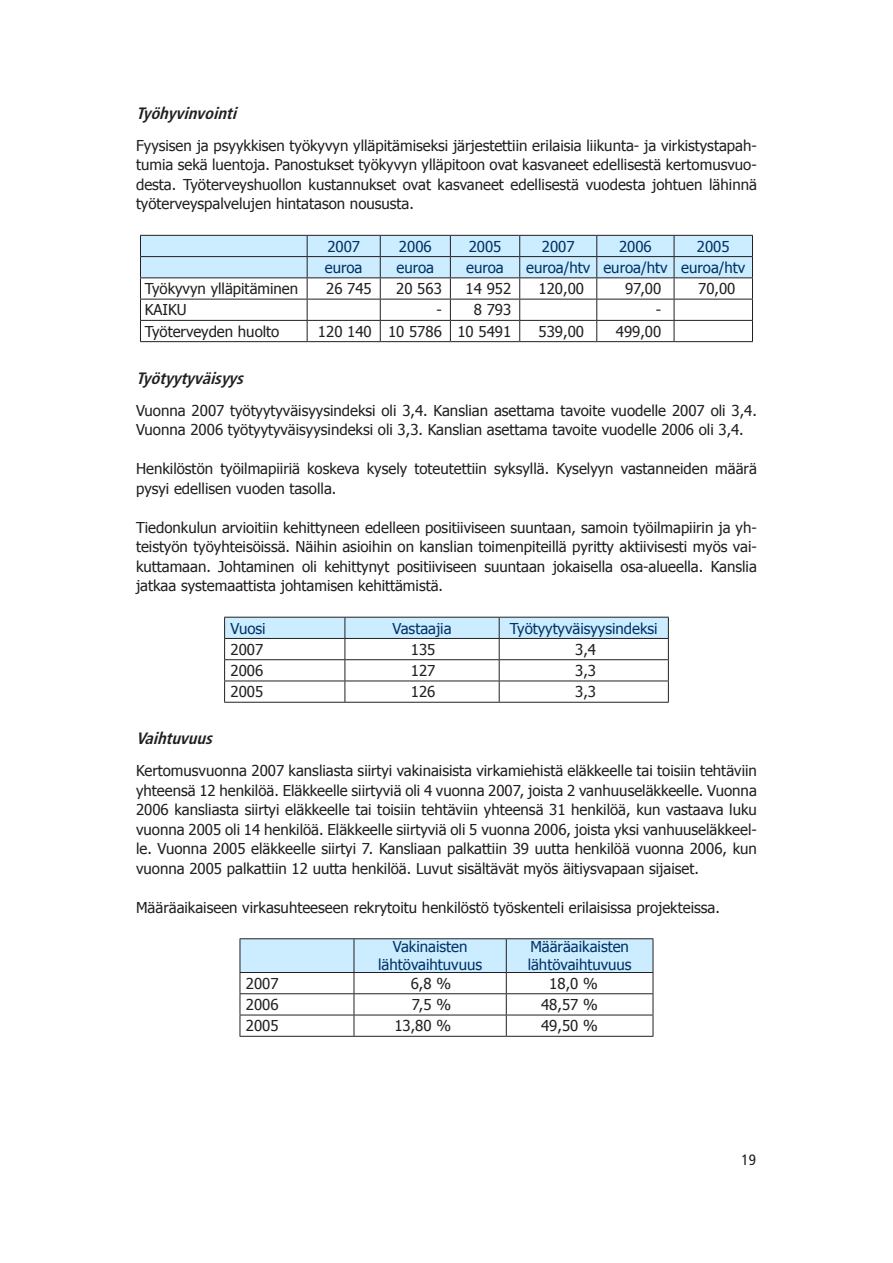
<style>
.page{position:relative;width:893px;height:1263px;background:#fff}
.page>*{position:absolute;margin:0;border:0;box-sizing:border-box;transform-origin:0 0}
.otsikko_lihav-Tahoma{font:italic 700 condensed 16.5px "Frutiger LT";color:#231f20}
.Normaali_leipis{font:15px/19.5px "Tahoma";color:#231f20;text-align:justify}
.Leipäteksti{font:15px "Tahoma";color:#231f20}
.Leipäteksti-2{font:15px "Tahoma";color:#036}
.Normaali{font:15px "Tahoma";color:#036}
.Normaali-2{font:15px "Tahoma";color:#231f20}
.t1{font:condensed 15px "Frutiger LT";color:#231f20}
</style>
<div class="page">
<svg style="left:140px;top:235px;width:613px;height:106px"></svg>
<hr style="left:140px;top:341px;width:167px;height:1px;background:#231f20">
<hr style="left:307px;top:341px;width:73px;height:1px;background:#231f20">
<hr style="left:380px;top:341px;width:70px;height:1px;background:#231f20">
<hr style="left:450px;top:341px;width:70px;height:1px;background:#231f20">
<hr style="left:520px;top:341px;width:77px;height:1px;background:#231f20">
<hr style="left:597px;top:341px;width:77px;height:1px;background:#231f20">
<hr style="left:674px;top:341px;width:79px;height:1px;background:#231f20">
<svg style="left:224px;top:617px;width:445px;height:85px"></svg>
<hr style="left:224px;top:702px;width:121px;height:1px;background:#231f20">
<hr style="left:345px;top:702px;width:154px;height:1px;background:#231f20">
<hr style="left:499px;top:702px;width:170px;height:1px;background:#231f20">
<hr style="left:240px;top:938px;width:114px;height:1px;background:#231f20">
<hr style="left:354px;top:938px;width:152px;height:1px;background:#231f20">
<hr style="left:506px;top:938px;width:147px;height:1px;background:#231f20">
<svg style="left:240px;top:939px;width:414px;height:97px"></svg>
<hr style="left:240px;top:1036px;width:114px;height:1px;background:#231f20">
<hr style="left:354px;top:1036px;width:152px;height:1px;background:#231f20">
<hr style="left:506px;top:1036px;width:147px;height:1px;background:#231f20">
<p class="otsikko_lihav-Tahoma" style="left:136px;top:103px;width:107px">Työhyvinvointi</p>
<p class="Normaali_leipis" style="left:136px;top:135px;width:622px">Fyysisen ja psyykkisen työkyvyn ylläpitämiseksi järjestettiin erilaisia liikunta- ja virkistystapah&shy;tumia sekä luentoja. Panostukset työkyvyn ylläpitoon ovat kasvaneet edellisestä kertomusvuo&shy;desta. Työterveyshuollon kustannukset ovat kasvaneet edellisestä vuodesta johtuen lähinnä työterveyspalvelujen hintatason noususta.</p>
<p class="Leipäteksti-2" style="left:327px;top:236px;width:34px">2007</p>
<p class="Leipäteksti-2" style="left:399px;top:236px;width:34px">2006</p>
<p class="Leipäteksti-2" style="left:469px;top:236px;width:34px">2005</p>
<p class="Leipäteksti-2" style="left:542px;top:236px;width:34px">2007</p>
<p class="Leipäteksti-2" style="left:619px;top:236px;width:34px">2006</p>
<p class="Leipäteksti-2" style="left:697px;top:236px;width:34px">2005</p>
<p class="Leipäteksti-2" style="left:325px;top:257px;width:39px">euroa</p>
<p class="Leipäteksti-2" style="left:396px;top:257px;width:39px">euroa</p>
<p class="Leipäteksti-2" style="left:466px;top:257px;width:39px">euroa</p>
<p class="Leipäteksti-2" style="left:526px;top:257px;width:66px">euroa/htv</p>
<p class="Leipäteksti-2" style="left:603px;top:257px;width:66px">euroa/htv</p>
<p class="Leipäteksti-2" style="left:681px;top:257px;width:66px">euroa/htv</p>
<p class="Leipäteksti" style="left:145px;top:279px;width:155px">Työkyvyn ylläpitäminen</p>
<p class="Leipäteksti" style="left:326px;top:279px;width:47px">26 745</p>
<p class="Leipäteksti" style="left:396px;top:279px;width:47px">20 563</p>
<p class="Leipäteksti" style="left:466px;top:279px;width:47px">14 952</p>
<p class="Leipäteksti" style="left:539px;top:279px;width:47px">120,00</p>
<p class="Leipäteksti" style="left:625px;top:279px;width:38px">97,00</p>
<p class="Leipäteksti" style="left:698px;top:279px;width:39px">70,00</p>
<p class="Leipäteksti" style="left:145px;top:300px;width:44px">KAIKU</p>
<p class="Leipäteksti" style="left:436px;top:300px;width:7px">-</p>
<p class="Leipäteksti" style="left:474px;top:300px;width:39px">8 793</p>
<p class="Leipäteksti" style="left:656px;top:300px;width:7px">-</p>
<p class="Leipäteksti" style="left:145px;top:321px;width:136px">Työterveyden huolto</p>
<p class="Leipäteksti" style="left:318px;top:321px;width:55px">120 140</p>
<p class="Leipäteksti" style="left:388px;top:321px;width:55px">10 5786</p>
<p class="Leipäteksti" style="left:457px;top:321px;width:55px">10 5491</p>
<p class="Leipäteksti" style="left:539px;top:321px;width:47px">539,00</p>
<p class="Leipäteksti" style="left:616px;top:321px;width:47px">499,00</p>
<p class="otsikko_lihav-Tahoma" style="left:136px;top:368px;width:114px">Työtyytyväisyys</p>
<p class="Normaali_leipis" style="left:136px;top:400px;width:622px">Vuonna 2007 työtyytyväisyysindeksi oli 3,4. Kanslian asettama tavoite vuodelle 2007 oli 3,4.<br>Vuonna 2006 työtyytyväisyysindeksi oli 3,3. Kanslian asettama tavoite vuodelle 2006 oli 3,4.</p>
<p class="Normaali_leipis" style="left:136px;top:458px;width:622px">Henkilöstön työilmapiiriä koskeva kysely toteutettiin syksyllä. Kyselyyn vastanneiden määrä pysyi edellisen vuoden tasolla.</p>
<p class="Normaali_leipis" style="left:136px;top:517px;width:622px">Tiedonkulun arvioitiin kehittyneen edelleen positiiviseen suuntaan, samoin työilmapiirin ja yh&shy;teistyön työyhteisöissä. Näihin asioihin on kanslian toimenpiteillä pyritty aktiivisesti myös vai&shy;kuttamaan. Johtaminen oli kehittynyt positiiviseen suuntaan jokaisella osa-alueella. Kanslia jatkaa systemaattista johtamisen kehittämistä.</p>
<p class="Leipäteksti-2" style="left:231px;top:618px;width:37px">Vuosi</p>
<p class="Leipäteksti-2" style="left:392px;top:618px;width:61px">Vastaajia</p>
<p class="Leipäteksti-2" style="left:510px;top:618px;width:149px">Työtyytyväisyysindeksi</p>
<p class="Leipäteksti" style="left:231px;top:639px;width:34px">2007</p>
<p class="Leipäteksti" style="left:411px;top:639px;width:26px">135</p>
<p class="Leipäteksti" style="left:575px;top:639px;width:22px">3,4</p>
<p class="Leipäteksti" style="left:231px;top:660px;width:34px">2006</p>
<p class="Leipäteksti" style="left:411px;top:660px;width:26px">127</p>
<p class="Leipäteksti" style="left:575px;top:660px;width:22px">3,3</p>
<p class="Leipäteksti" style="left:231px;top:682px;width:34px">2005</p>
<p class="Leipäteksti" style="left:411px;top:682px;width:26px">126</p>
<p class="Leipäteksti" style="left:575px;top:682px;width:22px">3,3</p>
<p class="otsikko_lihav-Tahoma" style="left:136px;top:729px;width:82px">Vaihtuvuus</p>
<p class="Normaali_leipis" style="left:136px;top:760px;width:622px">Kertomusvuonna 2007 kansliasta siirtyi vakinaisista virkamiehistä eläkkeelle tai toisiin tehtäviin yhteensä 12 henkilöä. Eläkkeelle siirtyviä oli 4 vuonna 2007, joista 2 vanhuuseläkkeelle. Vuonna 2006 kansliasta siirtyi eläkkeelle tai toisiin tehtäviin yhteensä 31 henkilöä, kun vastaava luku vuonna 2005 oli 14 henkilöä. Eläkkeelle siirtyviä oli 5 vuonna 2006, joista yksi vanhuuseläkkeel&shy;le. Vuonna 2005 eläkkeelle siirtyi 7. Kansliaan palkattiin 39 uutta henkilöä vuonna 2006, kun vuonna 2005 palkattiin 12 uutta henkilöä. Luvut sisältävät myös äitiysvapaan sijaiset.</p>
<p class="Normaali_leipis" style="left:136px;top:897px;width:585px">Määräaikaiseen virkasuhteeseen rekrytoitu henkilöstö työskenteli erilaisissa projekteissa.</p>
<p class="Normaali" style="left:393px;top:937px;width:76px">Vakinaisten</p>
<p class="Normaali" style="left:378px;top:955px;width:105px">lähtövaihtuvuus</p>
<p class="Normaali" style="left:530px;top:937px;width:100px">Määräaikaisten</p>
<p class="Normaali" style="left:528px;top:955px;width:105px">lähtövaihtuvuus</p>
<p class="Normaali-2" style="left:246px;top:973px;width:34px">2007</p>
<p class="Leipäteksti" style="left:411px;top:973px;width:42px">6,8 %</p>
<p class="Leipäteksti" style="left:549px;top:973px;width:50px">18,0 %</p>
<p class="Normaali-2" style="left:246px;top:994px;width:34px">2006</p>
<p class="Leipäteksti" style="left:412px;top:994px;width:41px">7,5 %</p>
<p class="Leipäteksti" style="left:541px;top:994px;width:58px">48,57 %</p>
<p class="Normaali-2" style="left:246px;top:1016px;width:34px">2005</p>
<p class="Leipäteksti" style="left:394px;top:1016px;width:58px">13,80 %</p>
<p class="Leipäteksti" style="left:541px;top:1016px;width:58px">49,50 %</p>
<p class="t1" style="left:742px;top:1151px;width:16px">19</p>
</div>
